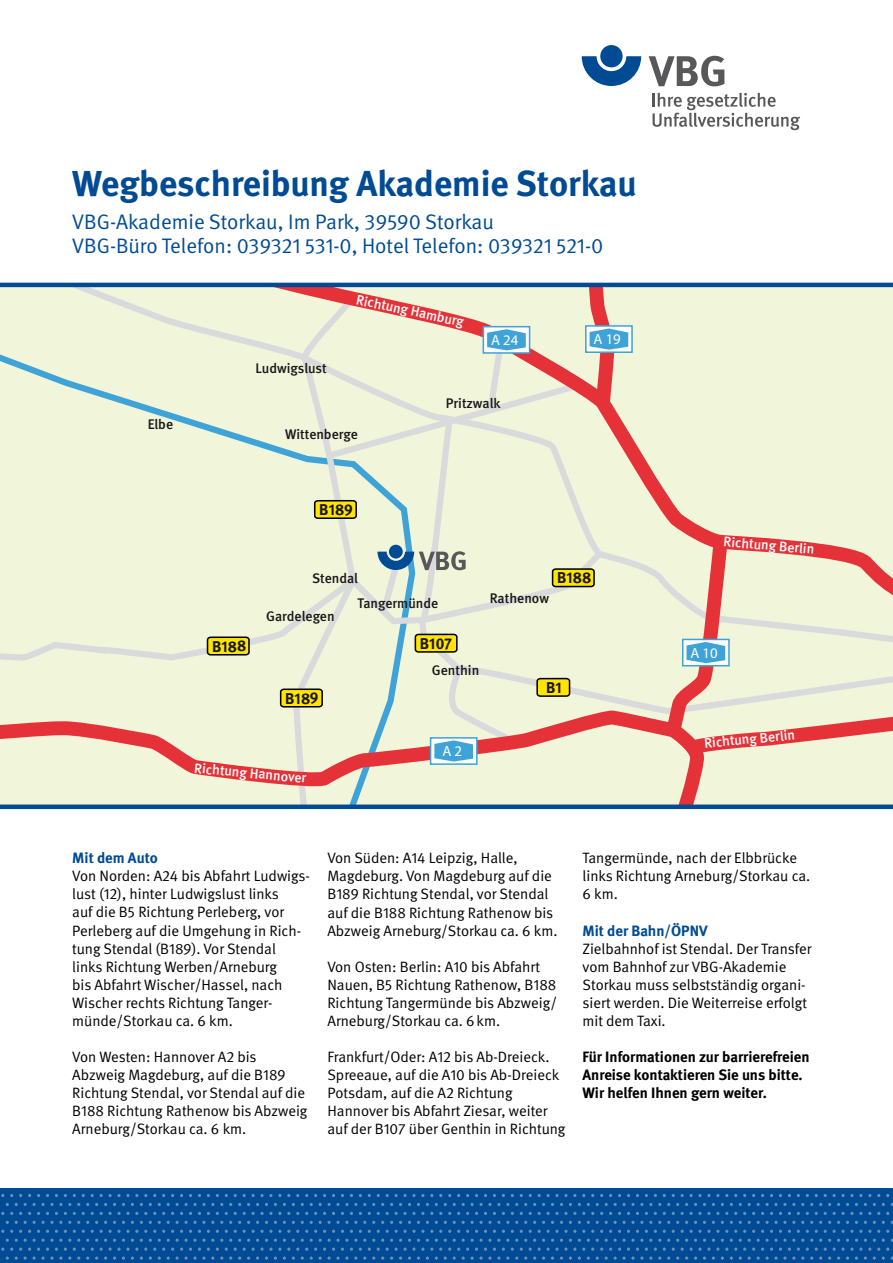
<style>
.page{position:relative;width:893px;height:1263px;background:#fff}
.page>*{position:absolute;margin:0;border:0;box-sizing:border-box;transform-origin:0 0}
._24pt_Überschrift{font:700 36px "DGUV Meta";color:#004b93}
._14pt_Unter-Übersc{font:21px/24px "DGUV Meta";color:#004b93}
.t1{font:700 15.6px "DGUV Meta";color:#1a171a}
.t2{font:15px/18px "DGUV Meta";color:#000}
.t3{font:700 15px/18.1px "DGUV Meta";color:#000}
.t4{font:700 14.7px "Helvetica Neue LT Std";color:#fff}
.t5{font:500 13.95px "DGUV Meta";color:#1a171a}
.t6{font:500 13.95px "DGUV Meta";color:#fff}
.s1{font-weight:700;color:#004b93}
</style>
<div class="page">
<svg style="left:582px;top:56px;width:59px;height:30px"></svg>
<div style="left:600px;top:45px;width:23px;height:22px;background:#004b93;border-radius:50%"></div>
<svg style="left:649px;top:56px;width:75px;height:30px"></svg>
<svg style="left:653px;top:93px;width:147px;height:37px"></svg>
<div style="left:0;top:1188px;width:893px;height:75px;background:#004b93"></div>
<svg style="left:243px;top:1194px;width:38px;height:3px"></svg>
<svg style="left:386px;top:1194px;width:47px;height:3px"></svg>
<svg style="left:538px;top:1194px;width:38px;height:3px"></svg>
<svg style="left:681px;top:1194px;width:38px;height:3px"></svg>
<svg style="left:824px;top:1194px;width:38px;height:3px"></svg>
<svg style="left:243px;top:1212px;width:38px;height:3px"></svg>
<svg style="left:386px;top:1212px;width:47px;height:3px"></svg>
<svg style="left:538px;top:1212px;width:38px;height:3px"></svg>
<svg style="left:681px;top:1212px;width:38px;height:3px"></svg>
<svg style="left:824px;top:1212px;width:38px;height:3px"></svg>
<svg style="left:176px;top:1203px;width:38px;height:3px"></svg>
<svg style="left:319px;top:1203px;width:38px;height:3px"></svg>
<svg style="left:462px;top:1203px;width:38px;height:3px"></svg>
<svg style="left:605px;top:1203px;width:38px;height:3px"></svg>
<svg style="left:748px;top:1203px;width:38px;height:3px"></svg>
<svg style="left:176px;top:1221px;width:38px;height:3px"></svg>
<svg style="left:319px;top:1221px;width:38px;height:3px"></svg>
<svg style="left:462px;top:1221px;width:38px;height:3px"></svg>
<svg style="left:605px;top:1221px;width:38px;height:3px"></svg>
<svg style="left:748px;top:1221px;width:38px;height:3px"></svg>
<svg style="left:171px;top:1230px;width:352px;height:30px"></svg>
<svg style="left:524px;top:1230px;width:155px;height:30px"></svg>
<svg style="left:681px;top:1230px;width:186px;height:30px"></svg>
<svg style="left:868px;top:1230px;width:25px;height:30px"></svg>
<svg style="left:100px;top:1194px;width:38px;height:3px"></svg>
<svg style="left:100px;top:1212px;width:38px;height:3px"></svg>
<svg style="left:33px;top:1203px;width:38px;height:3px"></svg>
<svg style="left:33px;top:1221px;width:38px;height:3px"></svg>
<svg style="left:1px;top:1230px;width:169px;height:30px"></svg>
<svg style="left:0;top:283px;width:893px;height:526px;background:#e8e3cd"></svg>
<svg style="left:279px;top:329px;width:328px;height:478px;background:#e6e5cd"></svg>
<p class="_24pt_Überschrift" style="left:72px;top:162px;width:566px">Wegbeschreibung Akademie Storkau</p>
<p class="_14pt_Unter-Übersc" style="left:72px;top:210px;width:532px">VBG-Akademie Storkau, Im Park, 39590 Storkau<br>VBG-Büro Telefon: 039321 531-0, Hotel Telefon: 039321 521-0</p>
<p class="t5" style="left:148px;top:416px;width:27px">Elbe</p>
<p class="t5" style="left:255px;top:360px;width:73px">Ludwigslust</p>
<p class="t6" style="left:358px;top:291px;width:111px;rotate:12deg">Richtung Hamburg</p>
<p class="t4" style="left:491px;top:331px;width:29px">A 24</p>
<p class="t4" style="left:594px;top:330px;width:29px">A 19</p>
<p class="t5" style="left:446px;top:395px;width:56px">Pritzwalk</p>
<p class="t5" style="left:285px;top:426px;width:74px">Wittenberge</p>
<p class="t1" style="left:319px;top:500px;width:35px">B189</p>
<p class="t1" style="left:212px;top:637px;width:36px">B188</p>
<p class="t5" style="left:312px;top:570px;width:48px">Stendal</p>
<p class="t5" style="left:266px;top:608px;width:70px">Gardelegen</p>
<p class="t1" style="left:285px;top:689px;width:35px">B189</p>
<p class="t5" style="left:357px;top:595px;width:82px">Tangermünde</p>
<p class="t1" style="left:420px;top:634px;width:33px">B107</p>
<p class="t5" style="left:432px;top:662px;width:49px">Genthin</p>
<p class="t5" style="left:490px;top:590px;width:61px">Rathenow</p>
<p class="t1" style="left:557px;top:569px;width:36px">B188</p>
<p class="t1" style="left:546px;top:678px;width:17px">B1</p>
<p class="t6" style="left:195px;top:760px;width:114px;rotate:5deg">Richtung Hannover</p>
<p class="t4" style="left:442px;top:742px;width:21px">A 2</p>
<p class="t6" style="left:724px;top:533px;width:93px;rotate:5deg">Richtung Berlin</p>
<p class="t4" style="left:690px;top:644px;width:29px">A 10</p>
<p class="t6" style="left:703px;top:735px;width:93px;rotate:-6deg">Richtung Berlin</p>
<p class="t2" style="left:72px;top:849px;width:239px"><span class="s1">Mit dem Auto<br></span>Von Norden: A24 bis Abfahrt Ludwigs&shy;lust (12), hinter Ludwigslust links<br>auf die B5 Richtung Perleberg, vor<br>Perleberg auf die Umgehung in Rich&shy;tung Stendal (B189). Vor Stendal links Richtung Werben/Arneburg<br>bis Abfahrt Wischer/Hassel, nach<br>Wischer rechts Richtung Tanger&shy;münde/Storkau ca. 6 km.</p>
<p class="t2" style="left:72px;top:1048px;width:237px">Von Westen: Hannover A2 bis<br>Abzweig Magdeburg, auf die B189<br>Richtung Stendal, vor Stendal auf die<br>B188 Richtung Rathenow bis Abzweig<br>Arneburg/Storkau ca. 6 km.</p>
<p class="t2" style="left:327px;top:849px;width:232px">Von Süden: A14 Leipzig, Halle, Magdeburg. Von Magdeburg auf die B189 Richtung Stendal, vor Stendal auf die B188 Richtung Rathenow bis Abzweig Arneburg/Storkau ca. 6 km.</p>
<p class="t2" style="left:327px;top:958px;width:231px">Von Osten: Berlin: A10 bis Abfahrt<br>Nauen, B5 Richtung Rathenow, B188<br>Richtung Tangermünde bis Abzweig/<br>Arneburg/Storkau ca. 6km.</p>
<p class="t2" style="left:327px;top:1048px;width:240px">Frankfurt/Oder: A12 bis Ab-Dreieck.<br>Spreeaue, auf die A10 bis Ab-Dreieck Potsdam, auf die A2 Richtung Hannover bis Abfahrt Ziesar, weiter auf der B107 über Genthin in Richtung</p>
<p class="t2" style="left:583px;top:849px;width:229px">Tangermünde, nach der Elbbrücke links Richtung Arneburg/Storkau ca.<br>6 km.</p>
<p class="t2" style="left:583px;top:922px;width:231px"><span class="s1">Mit der Bahn/ÖPNV<br></span>Zielbahnhof ist Stendal. Der Transfer vom Bahnhof zur VBG-Akademie<br>Storkau muss selbstständig organi&shy;siert werden. Die Weiterreise erfolgt mit dem Taxi.</p>
<p class="t3" style="left:583px;top:1048px;width:228px">Für Informationen zur barrierefreien<br>Anreise kontaktieren Sie uns bitte.<br>Wir helfen Ihnen gern weiter.</p>
</div>
